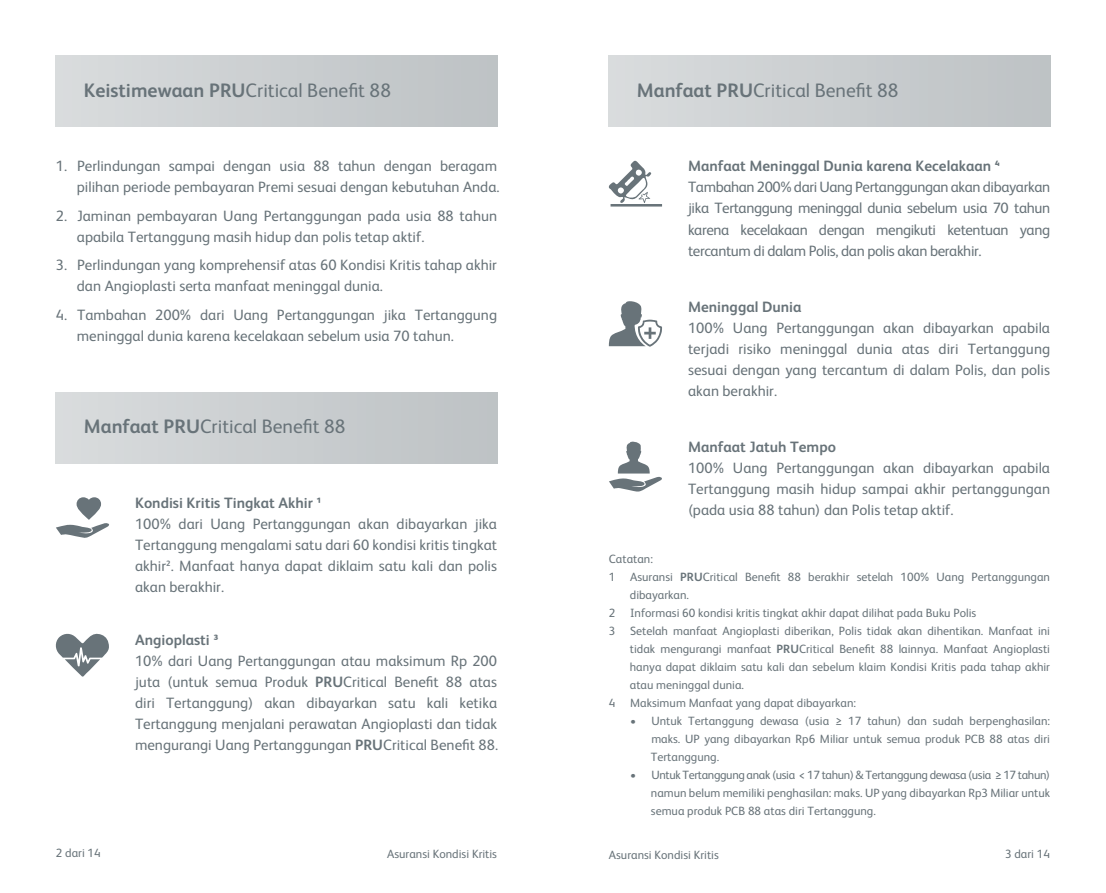
<style>
.page{position:relative;width:1106px;height:893px;background:#fff}
.page>*{position:absolute;margin:0;border:0;box-sizing:border-box;transform-origin:0 0}
.t1{font:19.5px "FS Albert Pro";color:#687379}
.t2{font:15px/21px "FS Albert Pro";color:#687379;text-align:justify}
.t3{font:700 15px "FS Albert Pro";color:#687379}
.t4{font:12px/18px "FS Albert Pro";color:#687379;text-align:justify}
.s1{font-weight:700}
</style>
<div class="page">
<div style="left:56px;top:56px;width:441px;height:71px;background:linear-gradient(to right,#d9dcdd,#bdc2c4)"></div>
<div style="left:609px;top:56px;width:441px;height:71px;background:linear-gradient(to right,#d9dcdd,#bdc2c4)"></div>
<div style="left:56px;top:392px;width:441px;height:71px;background:linear-gradient(to right,#d9dcdd,#bdc2c4)"></div>
<svg style="left:55px;top:633px;width:54px;height:44px"></svg>
<svg style="left:56px;top:497px;width:53px;height:41px"></svg>
<svg style="left:608px;top:160px;width:54px;height:47px"></svg>
<svg style="left:609px;top:301px;width:53px;height:46px"></svg>
<svg style="left:609px;top:441px;width:53px;height:50px"></svg>
<h1 class="t1" style="left:84px;top:76px;width:309px"><span class="s1">Keistimewaan PRU</span>Critical Benefit 88</h1>
<h1 class="t1" style="left:637px;top:76px;width:263px"><span class="s1">Manfaat PRU</span>Critical Benefit 88</h1>
<p class="t2" style="left:56px;top:155px;width:445px;text-align:right">1. Perlindungan sampai dengan usia 88 tahun dengan beragam pilihan periode pembayaran Premi sesuai dengan kebutuhan Anda.</p>
<p class="t2" style="left:77px;top:204px;width:422px;text-indent:-21px">2. Jaminan pembayaran Uang Pertanggungan pada usia 88 tahun apabila Tertanggung masih hidup dan polis tetap aktif.</p>
<p class="t2" style="left:77px;top:254px;width:422px;text-indent:-21px">3. Perlindungan yang komprehensif atas 60 Kondisi Kritis tahap akhir dan Angioplasti serta manfaat meninggal dunia.</p>
<p class="t2" style="left:77px;top:303px;width:422px;text-indent:-21px">4. Tambahan 200% dari Uang Pertanggungan jika Tertanggung meninggal dunia karena kecelakaan sebelum usia 70 tahun.</p>
<h1 class="t1" style="left:84px;top:413px;width:263px"><span class="s1">Manfaat PRU</span>Critical Benefit 88</h1>
<p class="t3" style="left:135px;top:492px;width:188px">Kondisi Kritis Tingkat Akhir 1</p>
<p class="t2" style="left:135px;top:512px;width:363px">100% dari Uang Pertanggungan akan dibayarkan jika Tertanggung mengalami satu dari 60 kondisi kritis tingkat akhir2. Manfaat hanya dapat diklaim satu kali dan polis akan berakhir.</p>
<p class="t3" style="left:135px;top:629px;width:85px">Angioplasti 3</p>
<p class="t2" style="left:135px;top:649px;width:364px">10% dari Uang Pertanggungan atau maksimum Rp 200 juta (untuk semua Produk <span class="s1">PRU</span>Critical Benefit 88 atas diri Tertanggung) akan dibayarkan satu kali ketika Tertanggung menjalani perawatan Angioplasti dan tidak mengurangi Uang Pertanggungan <span class="s1">PRU</span>Critical Benefit 88.</p>
<p class="t3" style="left:688px;top:156px;width:313px">Manfaat Meninggal Dunia karena Kecelakaan 4</p>
<p class="t2" style="left:688px;top:176px;width:363px">Tambahan 200% dari Uang Pertanggungan akan dibayarkan jika Tertanggung meninggal dunia sebelum usia 70 tahun karena kecelakaan dengan mengikuti ketentuan yang tercantum di dalam Polis, dan polis akan berakhir.</p>
<p class="t3" style="left:688px;top:296px;width:115px">Meninggal Dunia</p>
<p class="t2" style="left:688px;top:316px;width:363px">100% Uang Pertanggungan akan dibayarkan apabila terjadi risiko meninggal dunia atas diri Tertanggung sesuai dengan yang tercantum di dalam Polis, dan polis akan berakhir.</p>
<p class="t3" style="left:688px;top:437px;width:149px">Manfaat Jatuh Tempo</p>
<p class="t2" style="left:688px;top:457px;width:363px">100% Uang Pertanggungan akan dibayarkan apabila Tertanggung masih hidup sampai akhir pertanggungan (pada usia 88 tahun) dan Polis tetap aktif.</p>
<p class="t4" style="left:609px;top:549px;width:46px">Catatan:</p>
<p class="t4" style="left:609px;top:567px;width:443px">1 Asuransi <span class="s1">PRU</span>Critical Benefit 88 berakhir setelah 100% Uang Pertanggungan</p>
<p class="t4" style="left:630px;top:585px;width:61px">dibayarkan.</p>
<p class="t4" style="left:609px;top:603px;width:369px">2 Informasi 60 kondisi kritis tingkat akhir dapat dilihat pada Buku Polis</p>
<p class="t4" style="left:609px;top:621px;width:443px">3 Setelah manfaat Angioplasti diberikan, Polis tidak akan dihentikan. Manfaat ini</p>
<p class="t4" style="left:630px;top:639px;width:422px">tidak mengurangi manfaat <span class="s1">PRU</span>Critical Benefit 88 lainnya. Manfaat Angioplasti</p>
<p class="t4" style="left:630px;top:657px;width:422px">hanya dapat diklaim satu kali dan sebelum klaim Kondisi Kritis pada tahap akhir</p>
<p class="t4" style="left:630px;top:675px;width:116px">atau meninggal dunia.</p>
<p class="t4" style="left:609px;top:693px;width:249px">4 Maksimum Manfaat yang dapat dibayarkan:</p>
<p class="t4" style="left:651px;top:711px;width:401px;text-indent:-21px">• Untuk Tertanggung dewasa (usia ≥ 17 tahun) dan sudah berpenghasilan: maks. UP yang dibayarkan Rp6 Miliar untuk semua produk PCB 88 atas diri Tertanggung.</p>
<p class="t4" style="left:651px;top:765px;width:401px;text-indent:-21px">• Untuk Tertanggung anak (usia &lt; 17 tahun) &amp; Tertanggung dewasa (usia ≥ 17 tahun) namun belum memiliki penghasilan: maks. UP yang dibayarkan Rp3 Miliar untuk semua produk PCB 88 atas diri Tertanggung.</p>
<p class="t4" style="left:56px;top:843px;width:46px">2 dari 14</p>
<p class="t4" style="left:387px;top:844px;width:112px">Asuransi Kondisi Kritis</p>
<p class="t4" style="left:609px;top:845px;width:112px">Asuransi Kondisi Kritis</p>
<p class="t4" style="left:1005px;top:844px;width:46px">3 dari 14</p>
</div>
